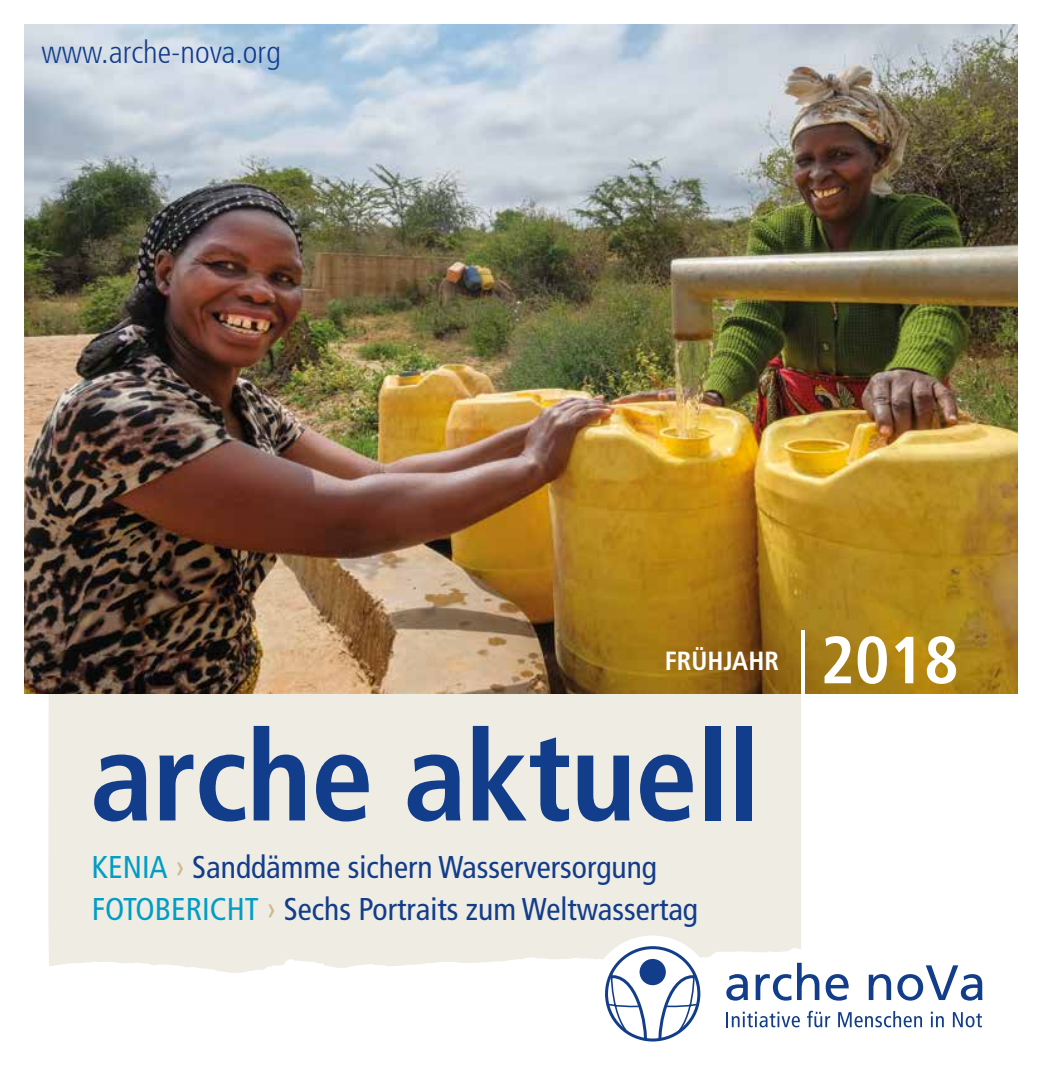
<style>
.page{position:relative;width:1042px;height:1092px;background:#fff}
.page>*{position:absolute;margin:0;border:0;box-sizing:border-box;transform-origin:0 0}
.t1{font:700 condensed 126px "Frutiger";letter-spacing:-.01em;color:#123d8a}
.t2{font:700 condensed 66.5px "Frutiger";color:#fff}
.t3{font:condensed 31.5px/42px "Frutiger";color:#123d8a}
.t4{font:300 condensed 31.5px "Frutiger 47";color:#123d8a}
.t5{font:700 condensed 26.25px "Frutiger";color:#fff}
.s1{color:#009dc5}
.s2{color:#ccba8d}
.s3{font-family:"Frutiger 47";font-weight:300;font-size:63px}
</style>
<div class="page">
<div style="left:48px;top:693px;width:753px;height:279px;background:#efece4"></div>
<img style="left:25px;top:25px;width:992px;height:668px">
<div style="left:589px;top:935px;width:126px;height:127px;background:#fff;border-radius:50%"></div>
<svg style="left:607px;top:965px;width:41px;height:74px"></svg>
<svg style="left:657px;top:965px;width:42px;height:74px"></svg>
<div style="left:605px;top:946px;width:95px;height:95px;border:3px solid #123d8a;border-radius:50%"></div>
<div style="left:641px;top:960px;width:23px;height:23px;background:#123d8a;border-radius:50%"></div>
<div style="left:639px;top:958px;width:27px;height:27px;border:3px solid #123d8a;border-radius:50%"></div>
<svg style="left:726px;top:1011px;width:74px;height:16px"></svg>
<svg style="left:807px;top:1010px;width:23px;height:17px"></svg>
<svg style="left:838px;top:1011px;width:84px;height:16px"></svg>
<svg style="left:931px;top:1011px;width:13px;height:16px"></svg>
<svg style="left:953px;top:1012px;width:29px;height:15px"></svg>
<svg style="left:726px;top:974px;width:22px;height:26px"></svg>
<svg style="left:755px;top:974px;width:36px;height:26px"></svg>
<svg style="left:797px;top:962px;width:22px;height:37px"></svg>
<svg style="left:825px;top:974px;width:23px;height:26px"></svg>
<svg style="left:869px;top:974px;width:22px;height:25px"></svg>
<svg style="left:897px;top:965px;width:85px;height:35px"></svg>
<p class="t4" style="left:41px;top:34px;width:241px">www.arche-nova.org</p>
<p class="t5" style="left:665px;top:645px;width:116px">FRÜHJAHR</p>
<h1 class="t1" style="left:91px;top:702px;width:672px">arche aktuell</h1>
<p class="t3" style="left:92px;top:846px;width:608px"><span class="s1">KENIA</span> <span class="s2">›</span> Sanddämme sichern Wasserversorgung<br><span class="s1">FOTOBERICHT</span> <span class="s2">›</span> Sechs Portraits zum Weltwassertag</p>
<h2 class="t2" style="left:796px;top:620px;width:165px"><span class="s3">|</span> 2018</h2>
</div>
